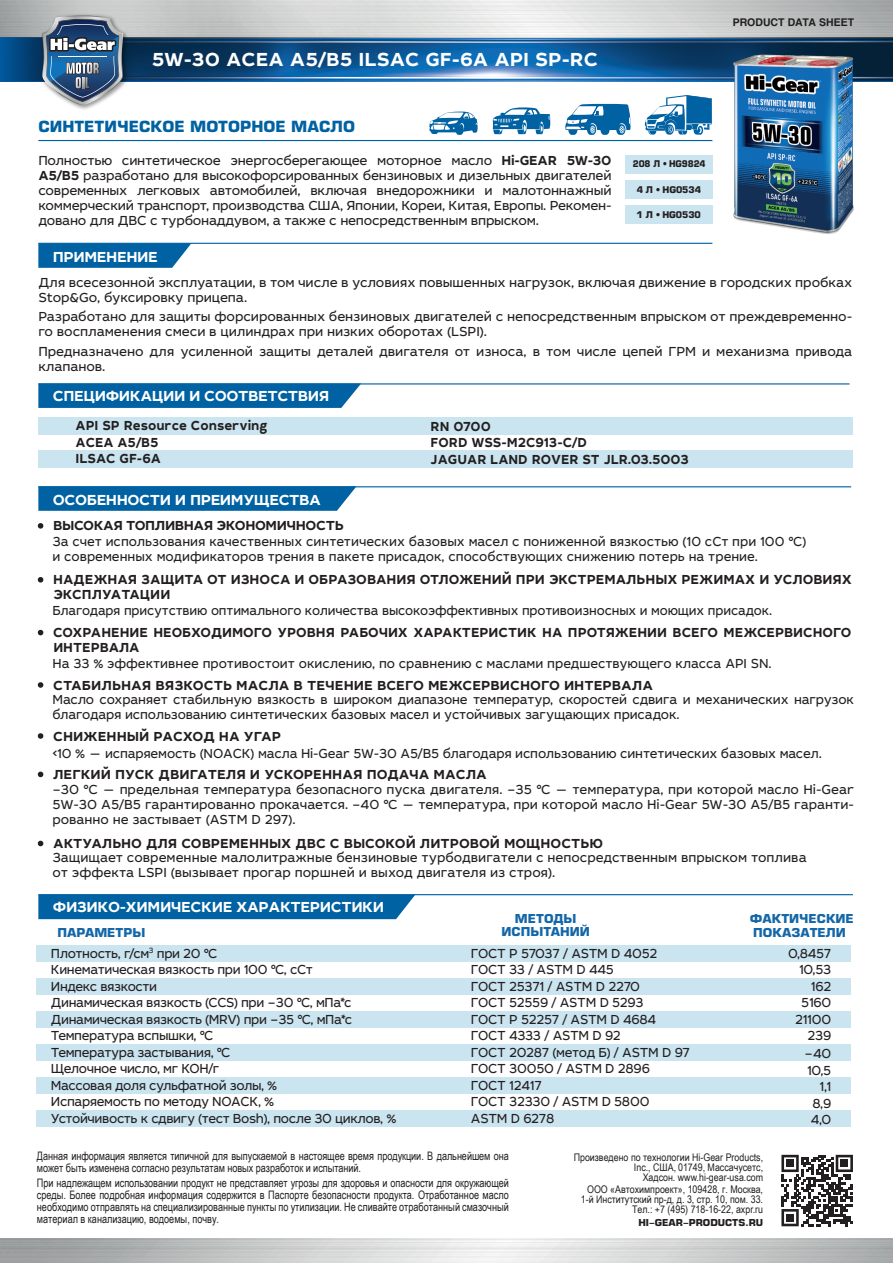
<style>
.page{position:relative;width:893px;height:1263px;background:#fff}
.page>*{position:absolute;margin:0;border:0;box-sizing:border-box;transform-origin:0 0}
.t1{font:700 19.5px "Leto Sans";color:#fff}
.t2{font:700 15px "Leto Sans";letter-spacing:-.03em;color:#fff}
.t3{font:700 15px "Europe C";color:#0062a3}
.t4{font:13.5px/16.5px "Leto Sans";letter-spacing:-.01em;color:#231f20;scale:.94 1}
.t5{font:13.5px/15px "Leto Sans";letter-spacing:-.01em;color:#231f20}
.t6{font:13.5px/16.5px "Leto Sans";letter-spacing:-.01em;color:#231f20;text-align:justify;scale:.96 1}
.t7{font:700 13.5px/15px "Leto Sans";color:#231f20}
.t8{font:13.5px/16.5px "Leto Sans";letter-spacing:-.03em;color:#231f20;scale:.94 1}
.t9{font:700 13.5px/16.5px "Leto Sans";color:#231f20;scale:.95 1}
.t10{font:13.5px "Leto Sans";letter-spacing:-.01em;color:#231f20;scale:.92 1}
.t11{font:700 13.5px "Leto Sans";letter-spacing:-.03em;color:#231f20}
.t12{font:700 12px/13.5px "Europe C";color:#1467a8;text-align:center}
.t13{font:11.7px/12px "Arial Narrow";letter-spacing:-.005em;color:#231f20;scale:.95 1}
.t14{font:10.5px/10.1px "Arial Narrow";color:#231f20;text-align:right}
.t15{font:700 10.5px "Helios C";color:#231f20}
.t16{font:700 9.3px "Europe C";letter-spacing:.005em;color:#231f20}
.t17{font:700 9px "Europe C";letter-spacing:-.01em;color:#231f20}
.t18{font:700 9px "Europe C";letter-spacing:-.01em;color:#231f20;scale:.92 1}
.s1{font-weight:700}
</style>
<div class="page">
<img style="left:0;top:0;width:893px;height:38px">
<div style="left:38px;top:417px;width:815px;height:18px;background:#cae4f0"></div>
<div style="left:38px;top:451px;width:815px;height:17px;background:#cae4f0"></div>
<img style="left:130px;top:38px;width:763px;height:44px">
<svg style="left:0;top:38px;width:39px;height:44px;background:#02467f"></svg>
<img style="left:39px;top:12px;width:91px;height:98px">
<svg style="left:42px;top:16px;width:81px;height:89px;background:#6c839c"></svg>
<hr style="left:58px;top:56px;width:49px;height:1px;background:#fff">
<hr style="left:38px;top:486px;width:813px;height:1px;background:#0062a3">
<div style="left:38px;top:895px;width:377px;height:24px;background:#0062a3"></div>
<svg style="left:38px;top:486px;width:318px;height:25px;background:#0a68a6"></svg>
<hr style="left:38px;top:383px;width:811px;height:1px;background:#0062a3">
<svg style="left:38px;top:383px;width:323px;height:25px;background:#0a68a6"></svg>
<hr style="left:38px;top:140px;width:674px;height:1px;background:#0062a3">
<hr style="left:38px;top:243px;width:674px;height:1px;background:#0062a3">
<svg style="left:38px;top:243px;width:153px;height:25px;background:#116ca9"></svg>
<svg style="left:37px;top:523px;width:7px;height:6px"></svg>
<svg style="left:37px;top:577px;width:7px;height:6px"></svg>
<svg style="left:37px;top:629px;width:7px;height:7px"></svg>
<svg style="left:37px;top:733px;width:7px;height:6px"></svg>
<svg style="left:37px;top:771px;width:7px;height:7px"></svg>
<svg style="left:37px;top:840px;width:7px;height:7px"></svg>
<svg style="left:37px;top:682px;width:7px;height:6px"></svg>
<div style="left:625px;top:180px;width:88px;height:19px;background:#cae4f0"></div>
<div style="left:625px;top:205px;width:88px;height:19px;background:#cae4f0"></div>
<div style="left:625px;top:155px;width:88px;height:19px;background:#cae4f0"></div>
<svg style="left:429px;top:111px;width:49px;height:24px"></svg>
<svg style="left:645px;top:95px;width:51px;height:40px"></svg>
<svg style="left:493px;top:107px;width:57px;height:27px"></svg>
<svg style="left:565px;top:104px;width:66px;height:31px"></svg>
<svg style="left:781px;top:1155px;width:72px;height:71px"></svg>
<div style="left:786px;top:1160px;width:8px;height:7px;background:#231f20"></div>
<div style="left:841px;top:1160px;width:7px;height:7px;background:#231f20"></div>
<div style="left:786px;top:1214px;width:8px;height:7px;background:#231f20"></div>
<hr style="left:38px;top:894px;width:815px;height:1px;background:#0062a3">
<div style="left:37px;top:946px;width:814px;height:16px;background:#cae4f0"></div>
<div style="left:37px;top:978px;width:814px;height:17px;background:#cae4f0"></div>
<div style="left:37px;top:1011px;width:814px;height:17px;background:#cae4f0"></div>
<div style="left:37px;top:1044px;width:814px;height:17px;background:#cae4f0"></div>
<div style="left:37px;top:1077px;width:814px;height:16px;background:#cae4f0"></div>
<div style="left:37px;top:1110px;width:814px;height:16px;background:#cae4f0"></div>
<img style="left:696px;top:45px;width:196px;height:189px">
<h1 class="t1" style="left:152px;top:47px;width:448px">5W-30 ACEA A5/B5 ILSAC GF-6A API SP-RC</h1>
<p class="t3" style="left:38px;top:118px;width:318px">СИНТЕТИЧЕСКОЕ МОТОРНОЕ МАСЛО</p>
<p class="t5" style="left:38px;top:153px;width:575px;text-align:justify">Полностью синтетическое энергосберегающее моторное масло <span class="s1">Hi-GEAR 5W-30<br>A5/B5</span> разработано для высокофорсированных бензиновых и дизельных двигателей современных легковых автомобилей, включая внедорожники и малотоннажный коммерческий транспорт, производства США, Японии, Кореи, Китая, Европы. Рекомен&shy;довано для ДВС с турбонаддувом, а также с непосредственным впрыском.</p>
<p class="t2" style="left:53px;top:247px;width:107px">ПРИМЕНЕНИЕ</p>
<p class="t18" style="left:633px;top:159px;width:81px">208 Л • HG9824</p>
<p class="t17" style="left:637px;top:184px;width:66px">4 Л • HG0534</p>
<p class="t17" style="left:637px;top:209px;width:66px">1 Л • HG0530</p>
<p class="t15" style="left:733px;top:16px;width:123px">PRODUCT DATA SHEET</p>
<p class="t5" style="left:38px;top:275px;width:815px">Для всесезонной эксплуатации, в том числе в условиях повышенных нагрузок, включая движение в городских пробках<br>Stop&amp;Go, буксировку прицепа.</p>
<p class="t5" style="left:38px;top:309px;width:815px">Разработано для защиты форсированных бензиновых двигателей с непосредственным впрыском от преждевременно&shy;го воспламенения смеси в цилиндрах при низких оборотах (LSPI).</p>
<p class="t5" style="left:38px;top:344px;width:815px">Предназначено для усиленной защиты деталей двигателя от износа, в том числе цепей ГРМ и механизма привода клапанов.</p>
<p class="t2" style="left:53px;top:386px;width:278px">СПЕЦИФИКАЦИИ И СООТВЕТСТВИЯ</p>
<p class="t9" style="left:76px;top:417px;width:204px">API SP Resource Conserving<br>ACEA A5/B5<br>ILSAC GF-6A</p>
<p class="t2" style="left:53px;top:490px;width:270px">ОСОБЕННОСТИ И ПРЕИМУЩЕСТВА</p>
<p class="t11" style="left:38px;top:517px;width:307px">• ВЫСОКАЯ ТОПЛИВНАЯ ЭКОНОМИЧНОСТЬ</p>
<p class="t9" style="left:431px;top:418px;width:273px">RN 0700<br>FORD WSS-M2C913-C/D<br>JAGUAR LAND ROVER ST JLR.03.5003</p>
<p class="t4" style="left:52px;top:534px;width:804px;line-height:15px">За счет использования качественных синтетических базовых масел с пониженной вязкостью (10 сСт при 100 °С) и современных модификаторов трения в пакете присадок, способствующих снижению потерь на трение.</p>
<p class="t7" style="left:53px;top:572px;width:800px;text-indent:-15px">• НАДЕЖНАЯ ЗАЩИТА ОТ ИЗНОСА И ОБРАЗОВАНИЯ ОТЛОЖЕНИЙ ПРИ ЭКСТРЕМАЛЬНЫХ РЕЖИМАХ И УСЛОВИЯХ<br>ЭКСПЛУАТАЦИИ</p>
<p class="t7" style="left:53px;top:625px;width:800px;text-indent:-15px">• СОХРАНЕНИЕ НЕОБХОДИМОГО УРОВНЯ РАБОЧИХ ХАРАКТЕРИСТИК НА ПРОТЯЖЕНИИ ВСЕГО МЕЖСЕРВИСНОГО<br>ИНТЕРВАЛА</p>
<p class="t10" style="left:52px;top:602px;width:784px">Благодаря присутствию оптимального количества высокоэффективных противоизносных и моющих присадок.</p>
<p class="t4" style="left:52px;top:655px;width:767px">На 33 % эффективнее противостоит окислению, по сравнению с маслами предшествующего класса API SN.</p>
<p class="t7" style="left:38px;top:678px;width:616px">• СТАБИЛЬНАЯ ВЯЗКОСТЬ МАСЛА В ТЕЧЕНИЕ ВСЕГО МЕЖСЕРВИСНОГО ИНТЕРВАЛА</p>
<p class="t4" style="left:52px;top:692px;width:854px;line-height:15px">Масло сохраняет стабильную вязкость в широком диапазоне температур, скоростей сдвига и механических нагрузок благодаря использованию синтетических базовых масел и устойчивых загущающих присадок.</p>
<p class="t7" style="left:38px;top:729px;width:244px">• СНИЖЕННЫЙ РАСХОД НА УГАР</p>
<p class="t7" style="left:38px;top:767px;width:450px">• ЛЕГКИЙ ПУСК ДВИГАТЕЛЯ И УСКОРЕННАЯ ПОДАЧА МАСЛА</p>
<p class="t4" style="left:52px;top:745px;width:820px">&lt;10 % — испаряемость (NOACK) масла Hi-Gear 5W-30 A5/B5 благодаря использованию синтетических базовых масел.</p>
<p class="t6" style="left:52px;top:782px;width:836px;line-height:15px">–30 °С — предельная температура безопасного пуска двигателя. –35 °C — температура, при которой масло Hi-Gear 5W-30 A5/B5 гарантированно прокачается. –40 °C — температура, при которой масло Hi-Gear 5W-30 A5/B5 гаранти&shy;рованно не застывает (ASTM D 297).</p>
<p class="t7" style="left:38px;top:836px;width:566px">• АКТУАЛЬНО ДЛЯ СОВРЕМЕННЫХ ДВС С ВЫСОКОЙ ЛИТРОВОЙ МОЩНОСТЬЮ</p>
<p class="t6" style="left:52px;top:850px;width:787px;line-height:15px">Защищает современные малолитражные бензиновые турбодвигатели с непосредственным впрыском топлива от эффекта LSPI (вызывает прогар поршней и выход двигателя из строя).</p>
<p class="t2" style="left:53px;top:897px;width:333px">ФИЗИКО-ХИМИЧЕСКИЕ ХАРАКТЕРИСТИКИ</p>
<p class="t12" style="left:57px;top:925px;width:90px">ПАРАМЕТРЫ</p>
<p class="t12" style="left:501px;top:912px;width:90px">МЕТОДЫ<br>ИСПЫТАНИЙ</p>
<p class="t12" style="left:750px;top:911px;width:106px;line-height:14.4px;text-align:left">ФАКТИЧЕСКИЕ<br>ПОКАЗАТЕЛИ</p>
<p class="t8" style="left:51px;top:945px;width:369px">Плотность, г/см<sup>3</sup> при 20 °С<br>Кинематическая вязкость при 100 °С, сСт<br>Индекс вязкости<br>Динамическая вязкость (CCS) при –30 °С, мПа*с Динамическая вязкость (MRV) при –35 °С, мПа*с Температура вспышки, °С<br>Температура застывания, °С<br>Щелочное число, мг КОН/г<br>Массовая доля сульфатной золы, %<br>Испаряемость по методу NOACK, %<br>Устойчивость к сдвигу (тест Bosh), после 30 циклов, %</p>
<p class="t4" style="left:471px;top:945px;width:234px">ГОСТ Р 57037 / ASTM D 4052<br>ГОСТ 33 / ASTM D 445<br>ГОСТ 25371 / ASTM D 2270<br>ГОСТ 52559 / ASTM D 5293<br>ГОСТ Р 52257 / АSТМ D 4684<br>ГОСТ 4333 / ASTM D 92<br>ГОСТ 20287 (метод Б) / ASTM D 97<br>ГОСТ 30050 / ASTM D 2896<br>ГОСТ 12417<br>ГОСТ 32330 / ASTM D 5800<br>ASTM D 6278</p>
<p class="t4" style="left:788px;top:945px;width:47px;text-align:right">0,8457<br>10,53<br>162<br>5160<br>21100<br>239</p>
<p class="t6" style="left:805px;top:1045px;width:29px;text-align:right">–40<br>10,5<br>1,1<br>8,9<br>4,0</p>
<p class="t13" style="left:37px;top:1149px;width:498px">Данная информация является типичной для выпускаемой в настоящее время продукции. В дальнейшем она может быть изменена согласно результатам новых разработок и испытаний.</p>
<p class="t13" style="left:37px;top:1176px;width:498px;text-align:justify">При надлежащем использовании продукт не представляет угрозы для здоровья и опасности для окружающей среды. Более подробная информация содержится в Паспорте безопасности продукта. Отработанное масло необходимо отправлять на специализированные пункты по утилизации. Не сливайте отработанный смазочный материал в канализацию, водоемы, почву.</p>
<p class="t14" style="left:574px;top:1151px;width:191px">Произведено по технологии Hi-Gear Products,<br>Inc., США, 01749, Массачусетс,<br>Хадсон. www.hi-gear-usa.com</p>
<p class="t14" style="left:581px;top:1184px;width:184px">ООО «Автохимпроект», 109428, г. Москва,<br>1-й Институтский пр-д, д. 3, стр. 10, пом. 33.<br>Тел.: +7 (495) 718-16-22, axpr.ru</p>
<p class="t16" style="left:638px;top:1217px;width:126px">HI-GEAR-PRODUCTS.RU</p>
</div>
